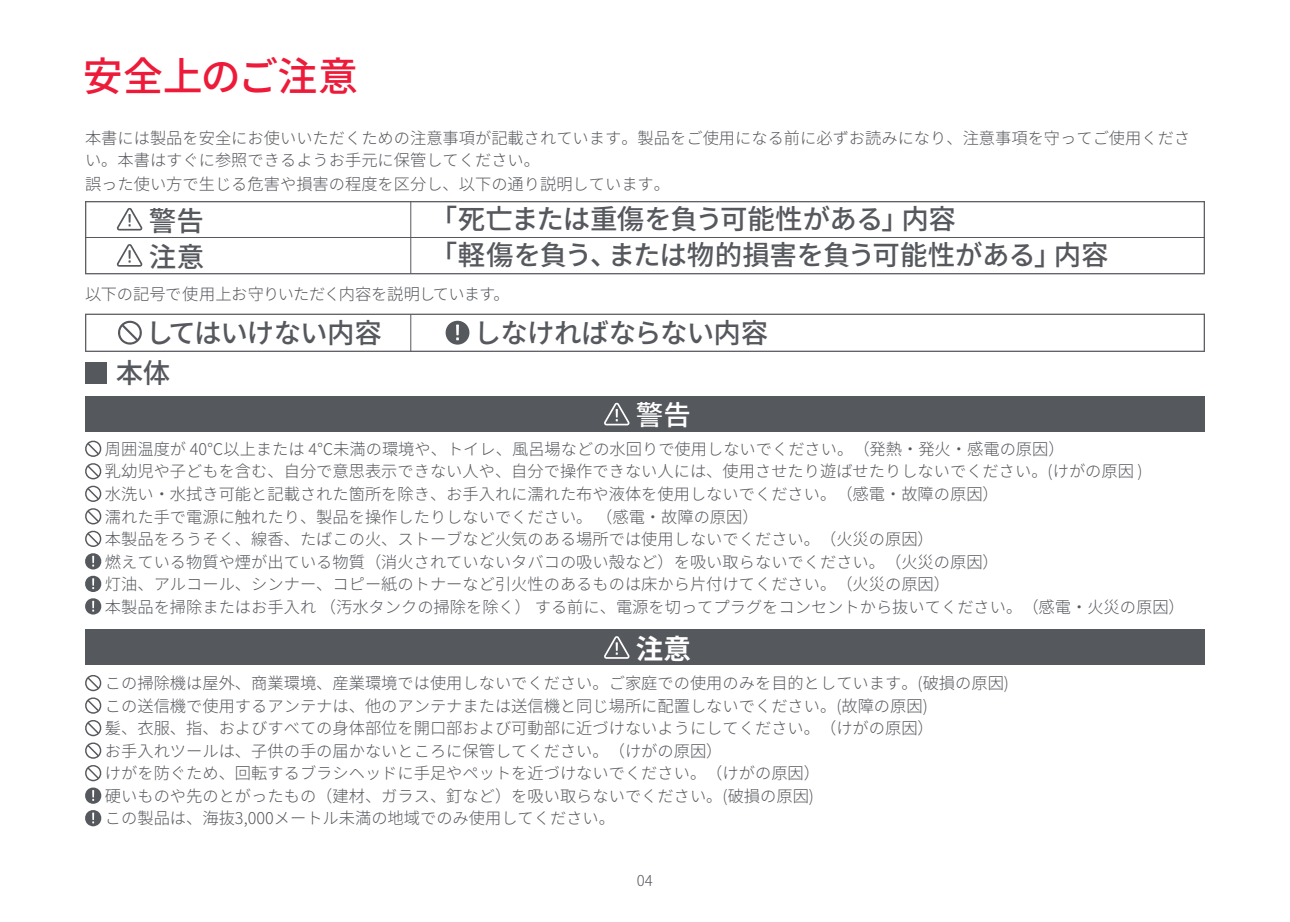
<style>
.page{position:relative;width:1290px;height:922px;background:#fff}
.page>*{position:absolute;margin:0;border:0;box-sizing:border-box;transform-origin:0 0}
.t1{font:500 40px "Noto Sans JP";letter-spacing:-.01em;color:#ed1b39}
.t2{font:500 27.5px/40.5px "Noto Sans JP";letter-spacing:-.025em;color:#55585d}
.t3{font:500 27.5px "Noto Sans JP";color:#fff}
.t4{font:700 27.5px "Noto Sans JP";color:#fff}
.t5{font:300 16.25px/22.5px "Noto Sans JP";color:#55585d}
.t6{font:300 16.25px "Noto Sans JP";letter-spacing:-.025em;color:#55585d}
.t7{font:300 15px "Noto Sans JP";color:#55585d}
</style>
<div class="page">
<div style="left:85px;top:396px;width:1120px;height:36px;background:#55585d"></div>
<svg style="left:85px;top:440px;width:17px;height:174px"></svg>
<svg style="left:85px;top:675px;width:17px;height:38px"></svg>
<svg style="left:85px;top:720px;width:17px;height:38px"></svg>
<svg style="left:85px;top:765px;width:17px;height:38px"></svg>
<svg style="left:85px;top:810px;width:17px;height:16px"></svg>
<svg style="left:117px;top:207px;width:25px;height:23px"></svg>
<svg style="left:604px;top:402px;width:26px;height:23px"></svg>
<svg style="left:117px;top:244px;width:25px;height:22px"></svg>
<hr style="left:85px;top:201px;width:1120px;height:1px;background:#55585d">
<hr style="left:85px;top:313px;width:1120px;height:2px;background:#55585d">
<hr style="left:85px;top:273px;width:1120px;height:1px;background:#55585d">
<hr style="left:85px;top:237px;width:1120px;height:1px;background:#55585d">
<hr style="left:85px;top:350px;width:1120px;height:2px;background:#55585d">
<hr style="left:410px;top:201px;width:1px;height:73px;background:#55585d">
<hr style="left:410px;top:314px;width:1px;height:37px;background:#55585d">
<hr style="left:85px;top:201px;width:1px;height:73px;background:#55585d">
<hr style="left:85px;top:314px;width:1px;height:37px;background:#55585d">
<hr style="left:1203px;top:201px;width:2px;height:72px;background:#55585d">
<hr style="left:1203px;top:314px;width:2px;height:37px;background:#55585d">
<svg style="left:118px;top:320px;width:24px;height:24px"></svg>
<svg style="left:445px;top:320px;width:25px;height:24px"></svg>
<div style="left:85px;top:362px;width:22px;height:22px;background:#55585d"></div>
<div style="left:85px;top:629px;width:1120px;height:36px;background:#55585d"></div>
<svg style="left:604px;top:636px;width:26px;height:22px"></svg>
<h1 class="t1" style="left:83px;top:54px;width:277px">安全上のご注意</h1>
<p class="t5" style="left:85px;top:127px;width:1106px">本書には製品を安全にお使いいただくための注意事項が記載されています。製品をご使用になる前に必ずお読みになり、注意事項を守ってご使用ください。本書はすぐに参照できるようお手元に保管してください。</p>
<p class="t5" style="left:85px;top:173px;width:586px">誤った使い方で生じる危害や損害の程度を区分し、以下の通り説明しています。</p>
<h2 class="t2" style="left:149px;top:201px;width:57px">警告</h2>
<h2 class="t2" style="left:430px;top:199px;width:528px">「死亡または重傷を負う可能性がある」内容</h2>
<h2 class="t2" style="left:149px;top:237px;width:57px">注意</h2>
<h2 class="t2" style="left:430px;top:235px;width:680px">「軽傷を負う、または物的損害を負う可能性がある」内容</h2>
<p class="t6" style="left:85px;top:285px;width:426px">以下の記号で使用上お守りいただく内容を説明しています。</p>
<h2 class="t2" style="left:116px;top:312px;width:267px;text-indent:30px">してはいけない内容本体</h2>
<h2 class="t2" style="left:474px;top:312px;width:296px">しなければならない内容</h2>
<h2 class="t3" style="left:636px;top:399px;width:56px">警告</h2>
<p class="t5" style="left:105px;top:438px;width:1081px">周囲温度が 40℃以上または 4℃未満の環境や、トイレ、風呂場などの水回りで使用しないでください。（発熱・発火・感電の原因）<br>乳幼児や子どもを含む、自分で意思表示できない人や、自分で操作できない人には、使用させたり遊ばせたりしないでください。(けがの原因 )<br>水洗い・水拭き可能と記載された箇所を除き、お手入れに濡れた布や液体を使用しないでください。（感電・故障の原因）<br>濡れた手で電源に触れたり、製品を操作したりしないでください。 （感電・故障の原因）<br>本製品をろうそく、線香、たばこの火、ストーブなど火気のある場所では使用しないでください。（火災の原因）<br>燃えている物質や煙が出ている物質（消火されていないタバコの吸い殻など）を吸い取らないでください。（火災の原因）<br>灯油、アルコール、シンナー、コピー紙のトナーなど引火性のあるものは床から片付けてください。（火災の原因）<br>本製品を掃除またはお手入れ （汚水タンクの掃除を除く） する前に、電源を切ってプラグをコンセントから抜いてください。（感電・火災の原因）</p>
<h2 class="t4" style="left:636px;top:633px;width:56px">注意</h2>
<p class="t5" style="left:105px;top:672px;width:905px">この掃除機は屋外、商業環境、産業環境では使用しないでください。ご家庭での使用のみを目的としています。(破損の原因)この送信機で使用するアンテナは、他のアンテナまたは送信機と同じ場所に配置しないでください。(故障の原因)<br>髪、衣服、指、およびすべての身体部位を開口部および可動部に近づけないようにしてください。（けがの原因）<br>お手入れツールは、子供の手の届かないところに保管してください。（けがの原因）<br>けがを防ぐため、回転するブラシヘッドに手足やペットを近づけないでください。（けがの原因）<br>硬いものや先のとがったもの（建材、ガラス、釘など）を吸い取らないでください。(破損の原因)<br>この製品は、海抜3,000メートル未満の地域でのみ使用してください。</p>
<p class="t7" style="left:637px;top:872px;width:18px">04</p>
</div>
